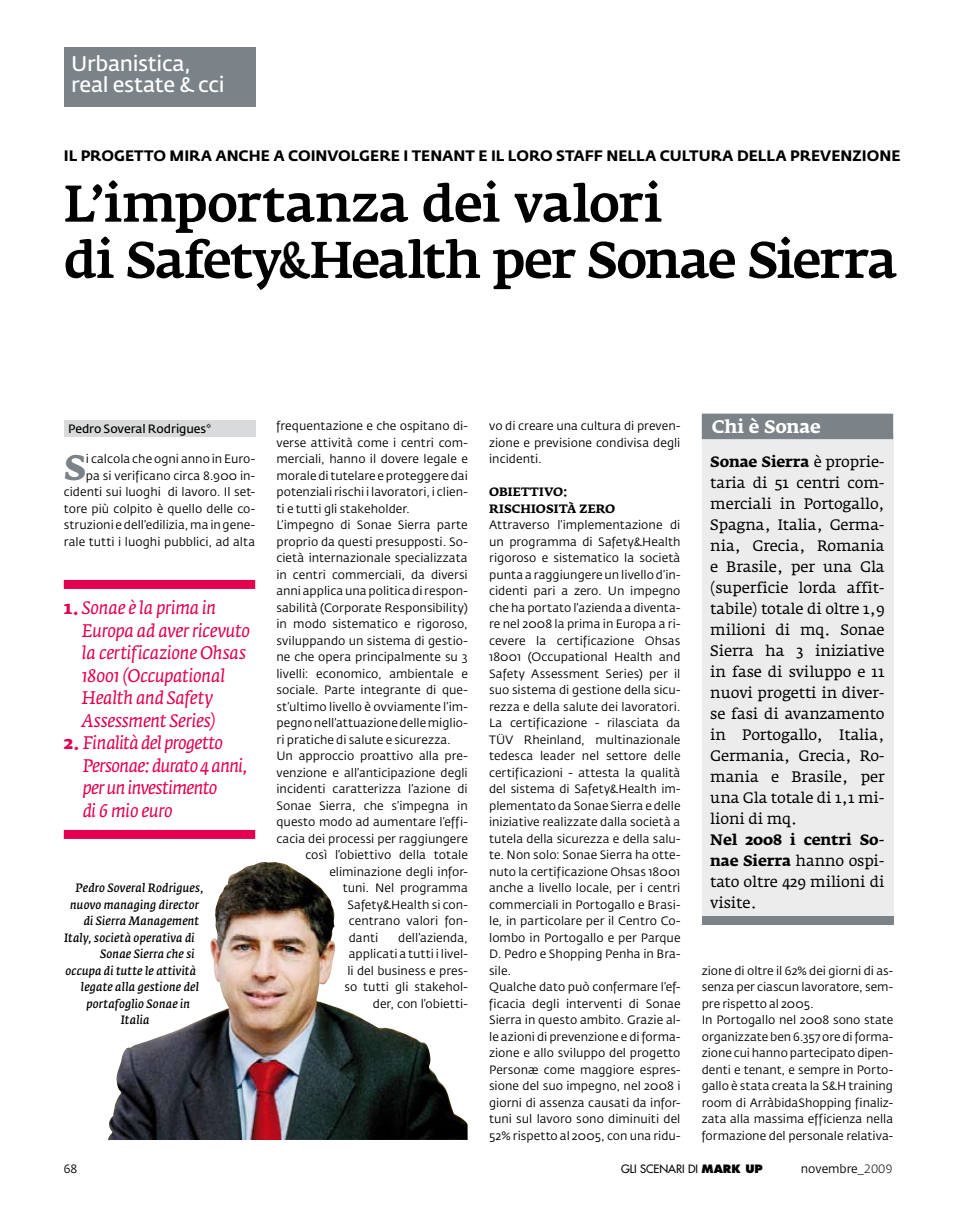
<style>
.page{position:relative;width:957px;height:1212px;background:#fff}
.page>*{position:absolute;margin:0;border:0;box-sizing:border-box;transform-origin:0 0}
.t1{font:500 51px/56.2px "Fedra Serif A Std";letter-spacing:-.03em;color:#000}
.t2{font:700 35.4px "Fedra Serif A Std";color:#7b8388}
.t3{font:600 21px/21px "Fedra Sans Std";letter-spacing:-.015em;color:#fff}
.t4{font:italic 18px/22.5px "Fedra Serif A Std";letter-spacing:-.015em;color:#e3004f}
.t5{font:700 18px "Fedra Serif A Std";color:#fff}
.t6{font:15px/21px "Fedra Serif A Std";letter-spacing:-.01em;color:#000;text-align:justify}
.t7{font:700 15px "Fedra Sans Std";color:#000}
.t8{font:12px/16.5px "Fedra Sans Std";color:#000;text-align:right}
.t9{font:italic 600 12px "Fedra Serif A Std";letter-spacing:.015em;color:#000}
.t10{font:700 12px/16.5px "Fedra Serif A Std";letter-spacing:.015em;color:#000}
.t11{font:600 12px "Fedra Sans Std";letter-spacing:-.005em;color:#000}
.t12{font:500 11.25px "Futura Std";color:#000}
.s1{font-weight:700;font-style:normal}
.s2{font-weight:700}
.s3{font-weight:800}
.s4{font-weight:300}
</style>
<div class="page">
<div style="left:64px;top:47px;width:191px;height:59px;background:#7b8388"></div>
<div style="left:64px;top:420px;width:191px;height:16px;background:#d9dadb"></div>
<div style="left:64px;top:580px;width:191px;height:9px;background:#e3004f"></div>
<div style="left:64px;top:830px;width:191px;height:9px;background:#e3004f"></div>
<div style="left:702px;top:435px;width:191px;height:490px;background:#ececed"></div>
<div style="left:702px;top:414px;width:190px;height:24px;background:#7b8388"></div>
<div style="left:702px;top:414px;width:191px;height:25px;border:2px solid #7b8388"></div>
<div style="left:702px;top:916px;width:191px;height:9px;background:#7b8388"></div>
<img style="left:107px;top:862px;width:361px;height:278px">
<h3 class="t3" style="left:71px;top:53px;width:155px">Urbanistica, real estate &amp; cci</h3>
<p class="t7" style="left:64px;top:146px;width:360px">IL PROGETTO MIRA ANCHE A COINVOLGERE I TENANT</p>
<p class="t7" style="left:478px;top:146px;width:139px">E IL LORO STAFF NELLA</p>
<p class="t7" style="left:660px;top:146px;width:100px">CULTURA DELLA</p>
<p class="t7" style="left:790px;top:146px;width:12px">PREVEN</p>
<p class="t7" style="left:852px;top:146px;width:20px">ZIONE</p>
<h1 class="t1" style="left:64px;top:176px;width:835px">L’importanza dei valori<br>di Safety&amp;Health per Sonae Sierra</h1>
<p class="t11" style="left:68px;top:421px;width:145px">Pedro Soveral Rodrigues*</p>
<p class="t8" style="left:64px;top:451px;width:193px">i calcola che ogni anno in Euro-<br>pa si verificano circa 8.900 in&shy;cidenti sui luoghi di lavoro. Il set&shy;tore più colpito è quello delle co&shy;struzioni e dell’edilizia, ma in gene&shy;rale tutti i luoghi pubblici, ad alta</p>
<h2 class="t2" style="left:64px;top:447px;width:24px">S</h2>
<h3 class="t4" style="left:82px;top:597px;width:170px;text-indent:-18px"><span class="s1">1.</span> Sonae è la prima in<br>Europa ad aver ricevuto la certificazione Ohsas<br>18001 (Occupational<br>Health and Safety<br>Assessment Series)</h3>
<h3 class="t4" style="left:83px;top:732px;width:166px;text-indent:-19px"><span class="s1">2.</span> Finalità del progetto<br>Personae: durato 4 anni, per un investimento<br>di 6 mio euro</h3>
<p class="t9" style="left:76px;top:881px;width:130px">Pedro Soveral Rodrigues,</p>
<p class="t9" style="left:70px;top:897px;width:131px">nuovo managing director</p>
<p class="t9" style="left:84px;top:914px;width:117px">di Sierra Management</p>
<p class="t9" style="left:64px;top:930px;width:132px">Italy, società operativa di</p>
<p class="t9" style="left:100px;top:947px;width:96px">Sonae Sierra che si</p>
<p class="t9" style="left:65px;top:963px;width:132px">occupa di tutte le attività</p>
<p class="t9" style="left:81px;top:980px;width:120px">legate alla gestione del</p>
<p class="t9" style="left:86px;top:996px;width:105px">portafoglio Sonae in</p>
<p class="t9" style="left:121px;top:1013px;width:30px">Italia</p>
<p class="t8" style="left:276px;top:418px;width:193px">frequentazione e che ospitano di-</p>
<p class="t8" style="left:276px;top:434px;width:193px">verse attività come i centri com-</p>
<p class="t8" style="left:276px;top:451px;width:193px">merciali, hanno il dovere legale e</p>
<p class="t8" style="left:276px;top:467px;width:193px">morale di tutelare e proteggere dai</p>
<p class="t8" style="left:276px;top:484px;width:193px">potenziali rischi i lavoratori, i clien-</p>
<p class="t8" style="left:276px;top:500px;width:135px">ti e tutti gli stakeholder.</p>
<p class="t8" style="left:276px;top:517px;width:193px">L’impegno di Sonae Sierra parte</p>
<p class="t8" style="left:276px;top:533px;width:193px">proprio da questi presupposti. So-</p>
<p class="t8" style="left:276px;top:550px;width:193px">cietà internazionale specializzata</p>
<p class="t8" style="left:276px;top:566px;width:193px">in centri commerciali, da diversi</p>
<p class="t8" style="left:276px;top:583px;width:193px">anni applica una politica di respon-</p>
<p class="t8" style="left:276px;top:599px;width:193px">sabilità (Corporate Responsibility)</p>
<p class="t8" style="left:276px;top:616px;width:193px">in modo sistematico e rigoroso,</p>
<p class="t8" style="left:276px;top:632px;width:193px">sviluppando un sistema di gestio-</p>
<p class="t8" style="left:276px;top:649px;width:193px">ne che opera principalmente su 3</p>
<p class="t8" style="left:276px;top:665px;width:193px">livelli: economico, ambientale e</p>
<p class="t8" style="left:276px;top:682px;width:193px">sociale. Parte integrante di que-</p>
<p class="t8" style="left:276px;top:698px;width:193px">st’ultimo livello è ovviamente l’im-</p>
<p class="t8" style="left:276px;top:715px;width:193px">pegno nell’attuazione delle miglio-</p>
<p class="t8" style="left:276px;top:731px;width:176px">ri pratiche di salute e sicurezza.</p>
<p class="t8" style="left:276px;top:748px;width:193px">Un approccio proattivo alla pre-</p>
<p class="t8" style="left:276px;top:764px;width:193px">venzione e all’anticipazione degli</p>
<p class="t8" style="left:276px;top:781px;width:193px">incidenti caratterizza l’azione di</p>
<p class="t8" style="left:276px;top:797px;width:193px">Sonae Sierra, che s’impegna in</p>
<p class="t8" style="left:276px;top:814px;width:193px">questo modo ad aumentare l’effi-</p>
<p class="t8" style="left:276px;top:830px;width:193px">cacia dei processi per raggiungere</p>
<p class="t8" style="left:305px;top:847px;width:164px">così l’obiettivo della totale</p>
<p class="t8" style="left:329px;top:863px;width:140px">eliminazione degli infor-</p>
<p class="t8" style="left:343px;top:880px;width:126px">tuni. Nel programma</p>
<p class="t8" style="left:347px;top:896px;width:122px">Safety&amp;Health si con-</p>
<p class="t8" style="left:349px;top:913px;width:120px">centrano valori fon-</p>
<p class="t8" style="left:349px;top:929px;width:31px">danti</p>
<p class="t8" style="left:344px;top:929px;width:125px">dell’azienda,<br>applicati a tutti i livel&shy;li del business e pres&shy;so tutti gli stakehol&shy;der, con l’obietti-</p>
<p class="t8" style="left:489px;top:418px;width:193px;text-align:justify">vo di creare una cultura di preven&shy;zione e previsione condivisa degli incidenti.</p>
<p class="t10" style="left:489px;top:484px;width:125px">Obiettivo : rischiosità zero</p>
<p class="t8" style="left:489px;top:517px;width:193px;text-align:left">Attraverso l’implementazione di un programma di Safety&amp;Health rigoroso e sistematico la società punta a raggiungere un livello d’in&shy;cidenti pari a zero. Un impegno che ha portato l’azienda a diventa&shy;re nel 2008 la prima in Europa a ri&shy;cevere la certificazione Ohsas 18001 (Occupational Health and Safety Assessment Series) per il suo sistema di gestione della sicu&shy;rezza e della salute dei lavoratori.<br>La certificazione - rilasciata da TÜV Rheinland, multinazionale tedesca leader nel settore delle certificazioni - attesta la qualità del sistema di Safety&amp;Health im&shy;plementato da Sonae Sierra e delle iniziative realizzate dalla società a tutela della sicurezza e della salu&shy;te. Non solo: Sonae Sierra ha otte&shy;nuto la certificazione Ohsas 18001 anche a livello locale, per i centri commerciali in Portogallo e Brasi&shy;le, in particolare per il Centro Co&shy;lombo in Portogallo e per Parque D. Pedro e Shopping Penha in Bra&shy;sile.<br>Qualche dato può confermare l’ef&shy;ficacia degli interventi di Sonae Sierra in questo ambito. Grazie al&shy;le azioni di prevenzione e di forma&shy;zione e allo sviluppo del progetto Personæ come maggiore espres&shy;sione del suo impegno, nel 2008 i giorni di assenza causati da infor&shy;tuni sul lavoro sono diminuiti del 52% rispetto al 2005, con una ridu-</p>
<h3 class="t5" style="left:712px;top:417px;width:110px">Chi è Sonae</h3>
<p class="t6" style="left:710px;top:452px;width:176px"><span class="s2">Sonae Sierra</span> è proprie&shy;taria di 51 centri com&shy;merciali in Portogallo, Spagna, Italia, Germa&shy;nia, Grecia, Romania e Brasile, per una Gla (superficie lorda affit&shy;tabile) totale di oltre 1,9 milioni di mq. Sonae Sierra ha 3 iniziative in fase di sviluppo e 11 nuovi progetti in diver&shy;se fasi di avanzamento in Portogallo, Italia, Germania, Grecia, Ro&shy;mania e Brasile, per una Gla totale di 1,1 mi&shy;lioni di mq.</p>
<p class="t6" style="left:710px;top:830px;width:176px"><span class="s2">Nel 2008 i centri So&shy;nae Sierra</span> hanno ospi&shy;tato oltre 429 milioni di visite.</p>
<p class="t8" style="left:702px;top:962px;width:193px;text-align:left">zione di oltre il 62% dei giorni di as&shy;senza per ciascun lavoratore, sem&shy;pre rispetto al 2005.<br>In Portogallo nel 2008 sono state organizzate ben 6.357 ore di forma&shy;zione cui hanno partecipato dipen&shy;denti e tenant, e sempre in Porto&shy;gallo è stata creata la S&amp;H training room di ArràbidaShopping finaliz&shy;zata alla massima efficienza nella formazione del personale relativa-</p>
<p class="t8" style="left:64px;top:1160px;width:15px">68</p>
<p class="t12" style="left:621px;top:1162px;width:143px">GLI SCENARI DI <span class="s3">MARK UP</span></p>
<p class="t8" style="left:801px;top:1160px;width:93px">novembre<span class="s4">_2009</span></p>
</div>
